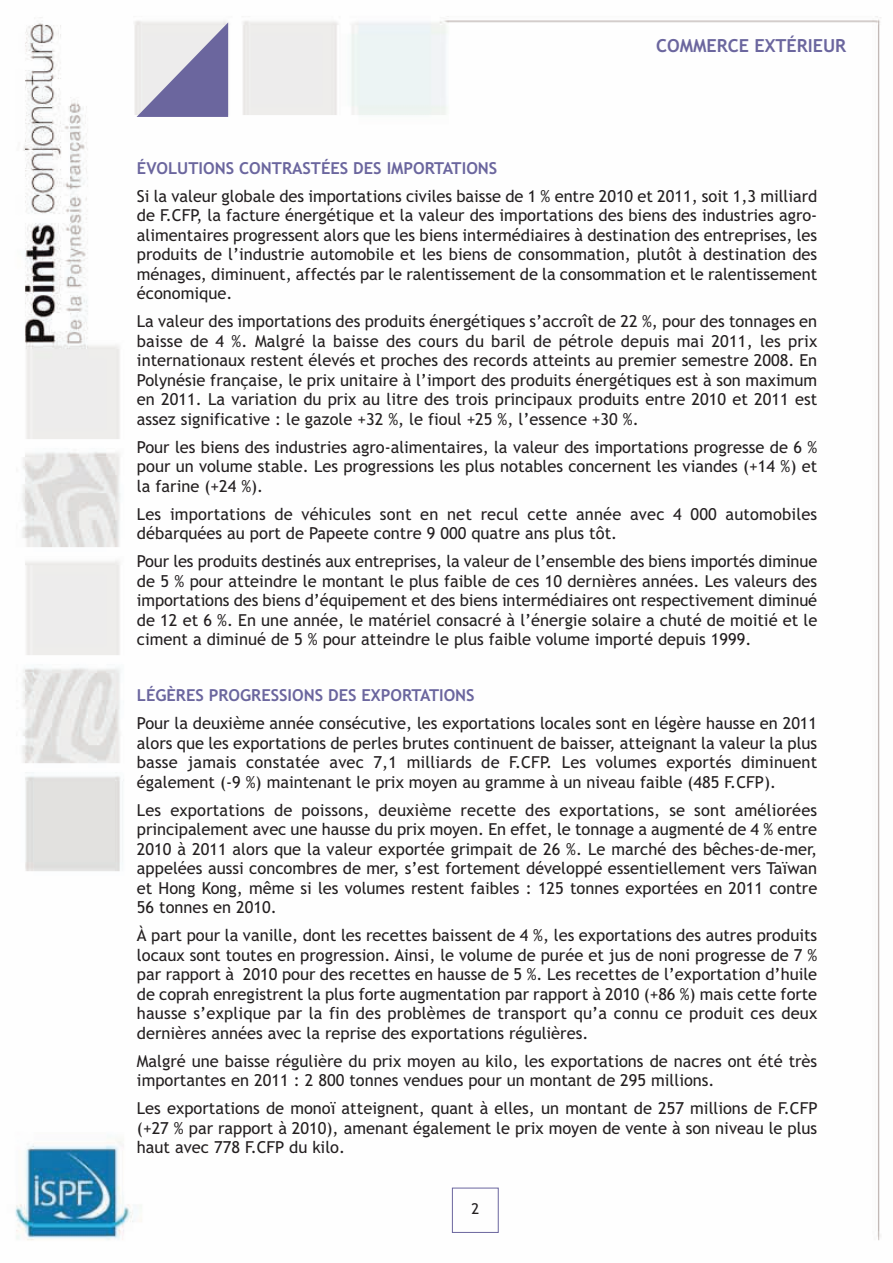
<style>
.page{position:relative;width:893px;height:1263px;background:#fff}
.page>*{position:absolute;margin:0;border:0;box-sizing:border-box;transform-origin:0 0}
.t1{font:700 18px "Trebuchet MS";color:#6b669e}
.t2{font:16.5px/19.5px "Trebuchet MS";color:#231f20;text-align:justify}
.t3{font:700 16.5px "Trebuchet MS";color:#6b669e}
.t4{font:15px "Trebuchet MS";color:#231f20}
</style>
<div class="page">
<img style="left:15px;top:16px;width:866px;height:1225px">
<svg style="left:137px;top:22px;width:91px;height:95px;background:#aca9c4"></svg>
<div style="left:452px;top:1188px;width:47px;height:45px;border:1px solid #6b669e"></div>
<p class="t1" style="left:656px;top:35px;width:192px">COMMERCE EXTÉRIEUR</p>
<p class="t3" style="left:137px;top:158px;width:362px">ÉVOLUTIONS CONTRASTÉES DES IMPORTATIONS</p>
<p class="t2" style="left:137px;top:186px;width:682px">Si la valeur globale des importations civiles baisse de 1 % entre 2010 et 2011, soit 1,3 milliard de F.CFP, la facture énergétique et la valeur des importations des biens des industries agro&shy;alimentaires progressent alors que les biens intermédiaires à destination des entreprises, les produits de l’industrie automobile et les biens de consommation, plutôt à destination des ménages, diminuent, affectés par le ralentissement de la consommation et le ralentissement économique.</p>
<p class="t2" style="left:137px;top:312px;width:682px">La valeur des importations des produits énergétiques s’accroît de 22 %, pour des tonnages en baisse de 4 %. Malgré la baisse des cours du baril de pétrole depuis mai 2011, les prix internationaux restent élevés et proches des records atteints au premier semestre 2008. En Polynésie française, le prix unitaire à l’import des produits énergétiques est à son maximum en 2011. La variation du prix au litre des trois principaux produits entre 2010 et 2011 est assez significative : le gazole +32 %, le fioul +25 %, l’essence +30 %.</p>
<p class="t2" style="left:137px;top:437px;width:682px">Pour les biens des industries agro-alimentaires, la valeur des importations progresse de 6 % pour un volume stable. Les progressions les plus notables concernent les viandes (+14 %) et la farine (+24 %).</p>
<p class="t2" style="left:137px;top:504px;width:682px">Les importations de véhicules sont en net recul cette année avec 4 000 automobiles débarquées au port de Papeete contre 9 000 quatre ans plus tôt.</p>
<p class="t2" style="left:137px;top:552px;width:682px">Pour les produits destinés aux entreprises, la valeur de l’ensemble des biens importés diminue de 5 % pour atteindre le montant le plus faible de ces 10 dernières années. Les valeurs des importations des biens d’équipement et des biens intermédiaires ont respectivement diminué de 12 et 6 %. En une année, le matériel consacré à l’énergie solaire a chuté de moitié et le ciment a diminué de 5 % pour atteindre le plus faible volume importé depuis 1999.</p>
<p class="t3" style="left:137px;top:686px;width:339px">LÉGÈRES PROGRESSIONS DES EXPORTATIONS</p>
<p class="t2" style="left:137px;top:714px;width:682px">Pour la deuxième année consécutive, les exportations locales sont en légère hausse en 2011 alors que les exportations de perles brutes continuent de baisser, atteignant la valeur la plus basse jamais constatée avec 7,1 milliards de F.CFP. Les volumes exportés diminuent également (-9 %) maintenant le prix moyen au gramme à un niveau faible (485 F.CFP).</p>
<p class="t2" style="left:137px;top:800px;width:682px">Les exportations de poissons, deuxième recette des exportations, se sont améliorées principalement avec une hausse du prix moyen. En effet, le tonnage a augmenté de 4 % entre 2010 à 2011 alors que la valeur exportée grimpait de 26 %. Le marché des bêches-de-mer, appelées aussi concombres de mer, s’est fortement développé essentiellement vers Taïwan et Hong Kong, même si les volumes restent faibles : 125 tonnes exportées en 2011 contre 56 tonnes en 2010.</p>
<p class="t2" style="left:137px;top:926px;width:682px">À part pour la vanille, dont les recettes baissent de 4 %, les exportations des autres produits locaux sont toutes en progression. Ainsi, le volume de purée et jus de noni progresse de 7 % par rapport à 2010 pour des recettes en hausse de 5 %. Les recettes de l’exportation d’huile de coprah enregistrent la plus forte augmentation par rapport à 2010 (+86 %) mais cette forte hausse s’explique par la fin des problèmes de transport qu’a connu ce produit ces deux dernières années avec la reprise des exportations régulières.</p>
<p class="t2" style="left:137px;top:1051px;width:682px">Malgré une baisse régulière du prix moyen au kilo, les exportations de nacres ont été très importantes en 2011 : 2 800 tonnes vendues pour un montant de 295 millions.</p>
<p class="t2" style="left:137px;top:1099px;width:682px">Les exportations de monoï atteignent, quant à elles, un montant de 257 millions de F.CFP (+27 % par rapport à 2010), amenant également le prix moyen de vente à son niveau le plus haut avec 778 F.CFP du kilo.</p>
<p class="t4" style="left:471px;top:1199px;width:9px">2</p>
</div>
